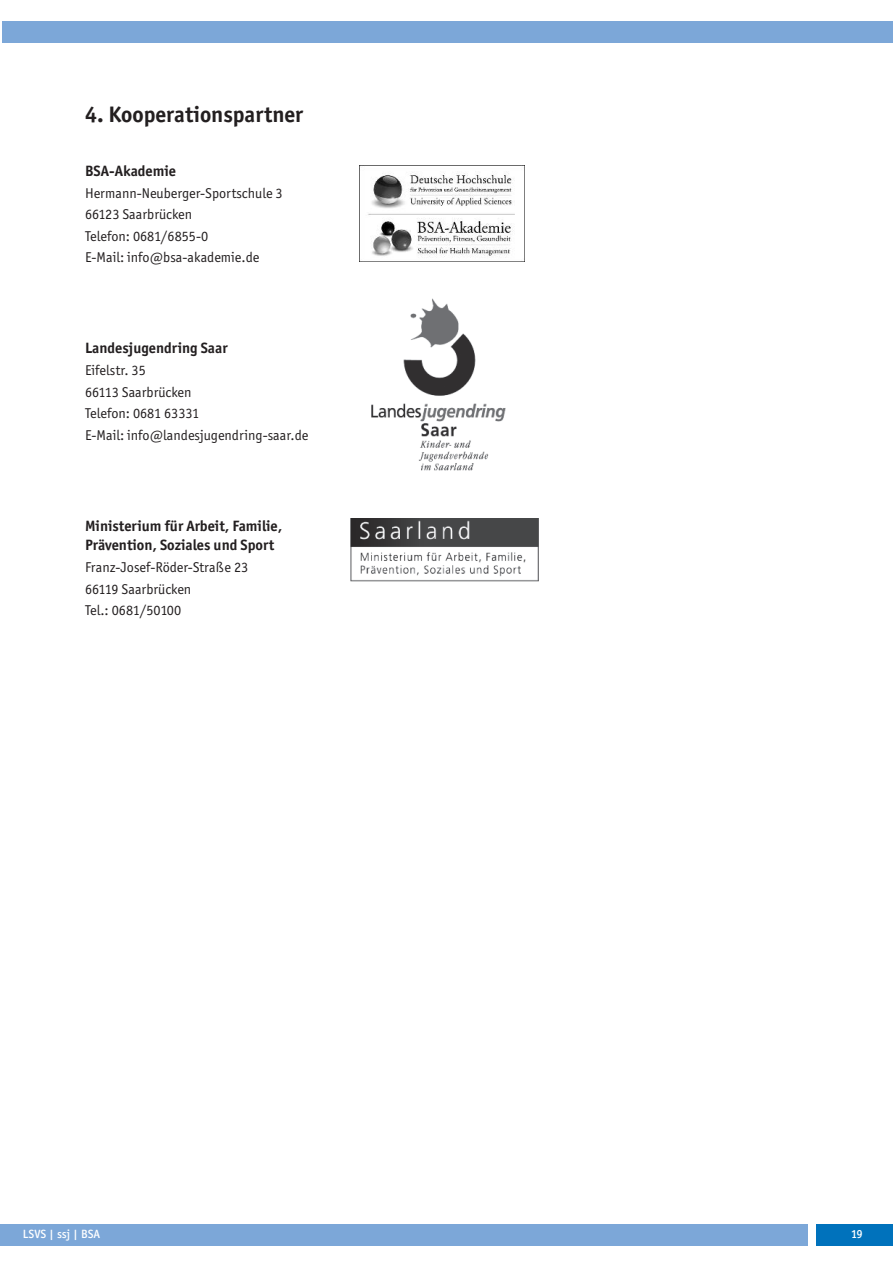
<style>
.page{position:relative;width:893px;height:1263px;background:#fff}
.page>*{position:absolute;margin:0;border:0;box-sizing:border-box;transform-origin:0 0}
.t1{font:700 22.5px "Officina San ITC";color:#231f20}
.t2{font:700 15px/19.5px "Officina San ITC";color:#231f20}
.t3{font:14.25px/21.6px "Officina San ITC";color:#231f20}
.t4{font:500 12px "Officina San ITC";color:#fff}
</style>
<div class="page">
<div style="left:2px;top:21px;width:891px;height:22px;background:#7ca7d8"></div>
<div style="left:816px;top:1225px;width:77px;height:21px;background:#0072bc"></div>
<div style="left:0;top:1225px;width:808px;height:21px;background:#7ca7d8"></div>
<img style="left:372px;top:299px;width:133px;height:171px">
<img style="left:350px;top:518px;width:188px;height:64px">
<img style="left:359px;top:165px;width:166px;height:96px">
<h1 class="t1" style="left:85px;top:101px;width:220px">4. Kooperationspartner</h1>
<p class="t2" style="left:85px;top:161px;width:93px">BSA-Akademie</p>
<p class="t3" style="left:85px;top:182px;width:199px">Hermann-Neuberger-Sportschule 3<br>66123 Saarbrücken<br>Telefon: 0681/6855-0<br>E-Mail: info@bsa-akademie.de</p>
<p class="t2" style="left:85px;top:338px;width:144px">Landesjugendring Saar</p>
<p class="t3" style="left:85px;top:359px;width:225px">Eifelstr. 35<br>66113 Saarbrücken<br>Telefon: 0681 63331<br>E-Mail: info@landesjugendring-saar.de</p>
<p class="t2" style="left:85px;top:516px;width:199px">Ministerium für Arbeit, Familie,<br>Prävention, Soziales und Sport</p>
<p class="t3" style="left:85px;top:556px;width:165px">Franz-Josef-Röder-Straße 23<br>66119 Saarbrücken<br>Tel.: 0681/50100</p>
<p class="t4" style="left:23px;top:1230px;width:79px">LSVS | ssj | BSA</p>
<p class="t4" style="left:851px;top:1230px;width:13px">19</p>
</div>
